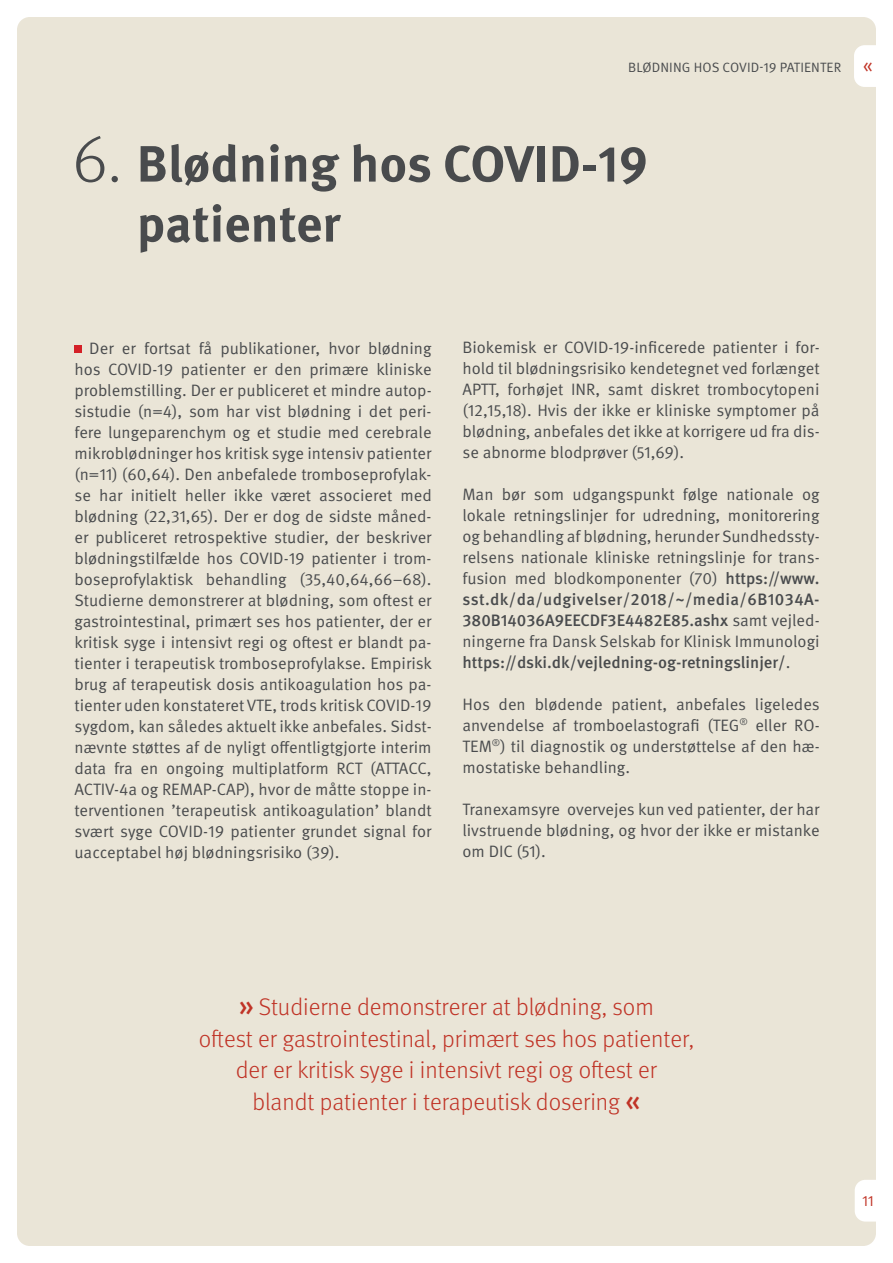
<style>
.page{position:relative;width:893px;height:1263px;background:#fff}
.page>*{position:absolute;margin:0;border:0;box-sizing:border-box;transform-origin:0 0}
.t1{font:700 51px "Meta Pro";color:#494b4d}
.t2{font:300 24px "Meta Pro";color:#c03326}
.t3{font:21px "Meta Pro Norm";color:#c03326}
.Bredtekst_alm{font:16.5px/21px "Meta Pro Norm";color:#494b4d;text-align:justify}
.t4{font:15px "Meta Pro Norm";color:#c03326}
.t5{font:13.5px "Meta Pro Norm";letter-spacing:.01em;color:#494b4d}
.s1{font-weight:300;font-size:66px}
.s2{font-family:"Meta Pro";font-weight:500}
.s3{font-weight:500;font-size:28.5px}
</style>
<div class="page">
<div style="left:17px;top:17px;width:859px;height:1229px;background:#eae5d7;border-radius:13px"></div>
<svg style="left:855px;top:1180px;width:21px;height:41px"></svg>
<svg style="left:854px;top:45px;width:22px;height:42px"></svg>
<div style="left:74px;top:345px;width:8px;height:7px;background:#d42027"></div>
<p class="t5" style="left:628px;top:57px;width:214px">BLØDNING HOS COVID-19 PATIENTER</p>
<p class="t3" style="left:862px;top:49px;width:12px">«</p>
<p class="t1" style="left:72px;top:124px;width:577px"><span class="s1">6.</span> Blødning hos COVID-19</p>
<p class="t1" style="left:137px;top:184px;width:205px">patienter</p>
<p class="Bredtekst_alm" style="left:74px;top:336px;width:359px;text-indent:15px">Der er fortsat få publikationer, hvor blødning hos COVID-19 patienter er den primære kliniske problemstilling. Der er publiceret et mindre autop&shy;sistudie (n=4), som har vist blødning i det peri&shy;fere lungeparenchym og et studie med cerebrale mikroblødninger hos kritisk syge intensiv patienter (n=11) (60,64). Den anbefalede tromboseprofylak&shy;se har initielt heller ikke været associeret med blødning (22,31,65). Der er dog de sidste måned&shy;er publiceret retrospektive studier, der beskriver blødningstilfælde hos COVID-19 patienter i trom&shy;boseprofylaktisk behandling (35,40,64,66–68).<br>Studierne demonstrerer at blødning, som oftest er gastrointestinal, primært ses hos patienter, der er kritisk syge i intensivt regi og oftest er blandt pa&shy;tienter i terapeutisk tromboseprofylakse. Empirisk brug af terapeutisk dosis antikoagulation hos pa&shy;tienter uden konstateret VTE, trods kritisk COVID-19 sygdom, kan således aktuelt ikke anbefales. Sidst&shy;nævnte støttes af de nyligt offentligtgjorte interim data fra en ongoing multiplatform RCT (ATTACC, ACTIV-4a og REMAP-CAP), hvor de måtte stoppe in&shy;terventionen ’terapeutisk antikoagulation’ blandt svært syge COVID-19 patienter grundet signal for uacceptabel høj blødningsrisiko (39).</p>
<p class="Bredtekst_alm" style="left:462px;top:335px;width:359px">Biokemisk er COVID-19-inficerede patienter i for&shy;hold til blødningsrisiko kendetegnet ved forlænget APTT, forhøjet INR, samt diskret trombocytopeni (12,15,18). Hvis der ikke er kliniske symptomer på blødning, anbefales det ikke at korrigere ud fra dis&shy;se abnorme blodprøver (51,69).</p>
<p class="Bredtekst_alm" style="left:462px;top:482px;width:359px">Man bør som udgangspunkt følge nationale og lokale retningslinjer for udredning, monitorering og behandling af blødning, herunder Sundhedssty&shy;relsens nationale kliniske retningslinje for trans&shy;fusion med blodkomponenter (70) <span class="s2">https://www. sst.dk/da/udgivelser/2018/~/media/6B1034A-380B14036A9EECDF3E4482E85.ashx</span> samt vejled&shy;ningerne fra Dansk Selskab for Klinisk Immunologi <span class="s2">https://dski.dk/vejledning-og-retningslinjer/</span>.</p>
<p class="Bredtekst_alm" style="left:462px;top:692px;width:359px">Hos den blødende patient, anbefales ligeledes anvendelse af tromboelastografi (TEG<sup>®</sup> eller RO-TEM<sup>®</sup>) til diagnostik og understøttelse af den hæ&shy;mostatiske behandling.</p>
<p class="Bredtekst_alm" style="left:462px;top:797px;width:359px">Tranexamsyre overvejes kun ved patienter, der har livstruende blødning, og hvor der ikke er mistanke om DIC (51).</p>
<p class="t2" style="left:239px;top:989px;width:416px"><span class="s3">»</span> Studierne demonstrerer at blødning, som</p>
<p class="t2" style="left:199px;top:1021px;width:497px">oftest er gastrointestinal, primært ses hos patienter,</p>
<p class="t2" style="left:236px;top:1052px;width:423px">der er kritisk syge i intensivt regi og oftest er</p>
<p class="t2" style="left:253px;top:1084px;width:389px">blandt patienter i terapeutisk dosering <span class="s3">«</span></p>
<p class="t4" style="left:862px;top:1190px;width:13px">11</p>
</div>
